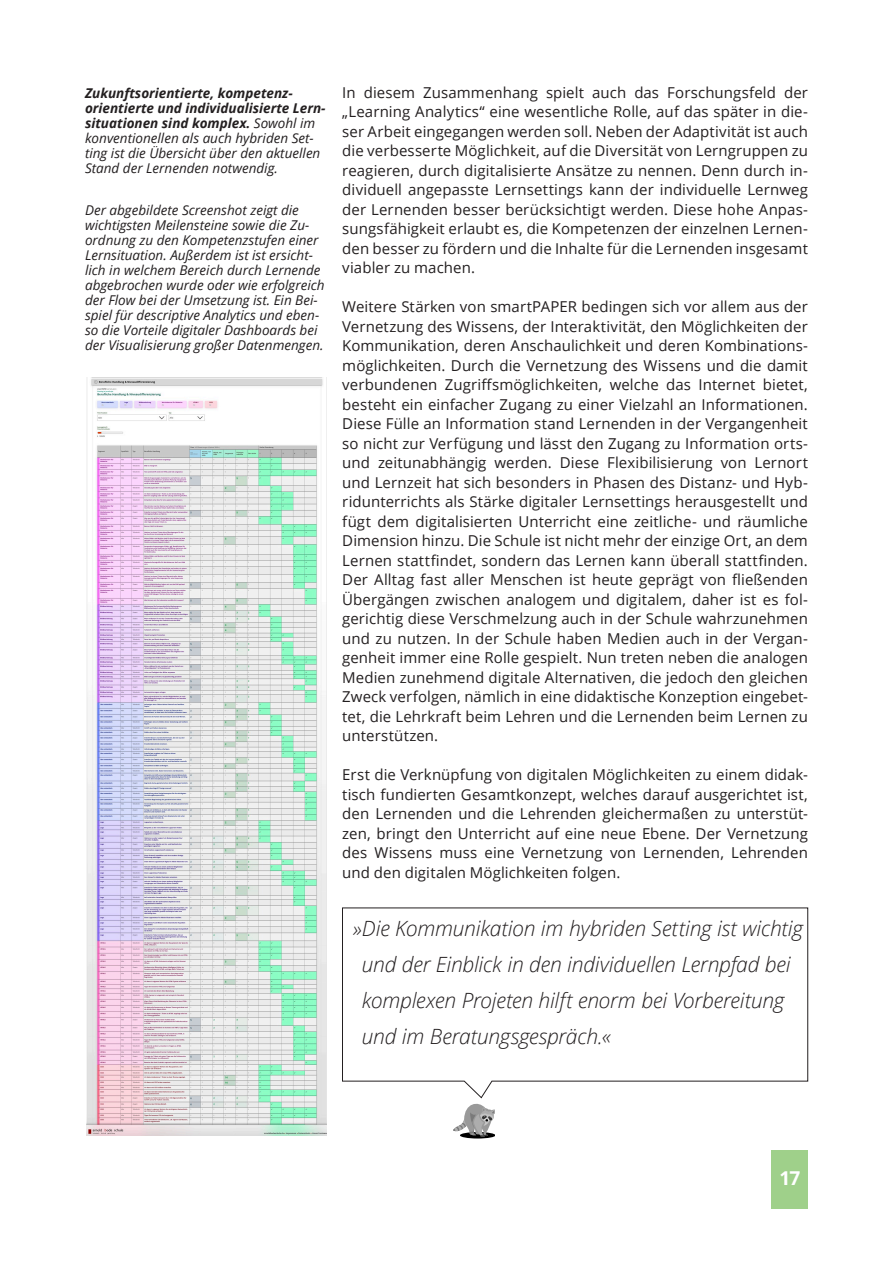
<style>
.page{position:relative;width:893px;height:1263px;background:#fff}
.page>*{position:absolute;margin:0;border:0;box-sizing:border-box;transform-origin:0 0}
.Bildunterschrift{font:italic 300 21px/36px "Open Sans";letter-spacing:-.01em;color:#231f20}
.t1{font:700 19.05px "Open Sans";color:#fff}
.Absatz{font:15px/19.5px "Open Sans";letter-spacing:.005em;color:#231f20;text-align:justify}
.Bildunterschrift-2{font:italic 13.5px/15px "Open Sans";color:#231f20}
.s1{font-weight:700}
</style>
<div class="page">
<div style="left:772px;top:1151px;width:36px;height:58px;background:#9fd08a"></div>
<img style="left:86px;top:377px;width:240px;height:758px">
<div style="left:460px;top:1132px;width:35px;height:6px;background:#000;border-radius:50%"></div>
<svg style="left:453px;top:1103px;width:42px;height:34px"></svg>
<svg style="left:342px;top:907px;width:466px;height:191px"></svg>
<p class="Bildunterschrift-2" style="left:85px;top:85px;width:242px"><span class="s1">Zukunftsorientierte, kompetenz&shy;orientierte und individualisierte Lern&shy;situationen sind komplex.</span> Sowohl im konventionellen als auch hybriden Set&shy;ting ist die Übersicht über den aktuellen Stand der Lernenden notwendig.</p>
<p class="Bildunterschrift-2" style="left:85px;top:202px;width:241px">Der abgebildete Screenshot zeigt die wichtigsten Meilensteine sowie die Zu&shy;ordnung zu den Kompetenzstufen einer Lernsituation. Außerdem ist ist ersicht&shy;lich in welchem Bereich durch Lernende abgebrochen wurde oder wie erfolgreich der Flow bei der Umsetzung ist. Ein Bei&shy;spiel für descriptive Analytics und eben&shy;so die Vorteile digitaler Dashboards bei der Visualisierung großer Datenmengen.</p>
<p class="Absatz" style="left:342px;top:82px;width:467px">In diesem Zusammenhang spielt auch das Forschungsfeld der „Learning Analytics“ eine wesentliche Rolle, auf das später in die&shy;ser Arbeit eingegangen werden soll. Neben der Adaptivität ist auch die verbesserte Möglichkeit, auf die Diversität von Lerngruppen zu reagieren, durch digitalisierte Ansätze zu nennen. Denn durch in&shy;dividuell angepasste Lernsettings kann der individuelle Lernweg der Lernenden besser berücksichtigt werden. Diese hohe Anpas&shy;sungsfähigkeit erlaubt es, die Kompetenzen der einzelnen Lernen&shy;den besser zu fördern und die Inhalte für die Lernenden insgesamt viabler zu machen.</p>
<p class="Absatz" style="left:342px;top:296px;width:467px">Weitere Stärken von smartPAPER bedingen sich vor allem aus der Vernetzung des Wissens, der Interaktivität, den Möglichkeiten der Kommunikation, deren Anschaulichkeit und deren Kombinations&shy;möglichkeiten. Durch die Vernetzung des Wissens und die damit verbundenen Zugriffsmöglichkeiten, welche das Internet bietet, besteht ein einfacher Zugang zu einer Vielzahl an Informationen.<br>Diese Fülle an Information stand Lernenden in der Vergangenheit so nicht zur Verfügung und lässt den Zugang zu Information orts&shy;und zeitunabhängig werden. Diese Flexibilisierung von Lernort und Lernzeit hat sich besonders in Phasen des Distanz- und Hyb&shy;ridunterrichts als Stärke digitaler Lernsettings herausgestellt und fügt dem digitalisierten Unterricht eine zeitliche- und räumliche Dimension hinzu. Die Schule ist nicht mehr der einzige Ort, an dem Lernen stattfindet, sondern das Lernen kann überall stattfinden.<br>Der Alltag fast aller Menschen ist heute geprägt von fließenden Übergängen zwischen analogem und digitalem, daher ist es fol&shy;gerichtig diese Verschmelzung auch in der Schule wahrzunehmen und zu nutzen. In der Schule haben Medien auch in der Vergan&shy;genheit immer eine Rolle gespielt. Nun treten neben die analogen Medien zunehmend digitale Alternativen, die jedoch den gleichen Zweck verfolgen, nämlich in eine didaktische Konzeption eingebet&shy;tet, die Lehrkraft beim Lehren und die Lernenden beim Lernen zu unterstützen.</p>
<p class="Absatz" style="left:342px;top:764px;width:467px">Erst die Verknüpfung von digitalen Möglichkeiten zu einem didak&shy;tisch fundierten Gesamtkonzept, welches darauf ausgerichtet ist, den Lernenden und die Lehrenden gleichermaßen zu unterstüt&shy;zen, bringt den Unterricht auf eine neue Ebene. Der Vernetzung des Wissens muss eine Vernetzung von Lernenden, Lehrenden und den digitalen Möglichkeiten folgen.</p>
<p class="Bildunterschrift" style="left:362px;top:910px;width:443px;text-indent:-9px">»Die Kommunikation im hybriden Setting ist wichtig und der Einblick in den individuellen Lernpfad bei komplexen Projeten hilft enorm bei Vorbereitung und im Beratungsgespräch.«</p>
<p class="t1" style="left:779px;top:1165px;width:23px">17</p>
</div>
